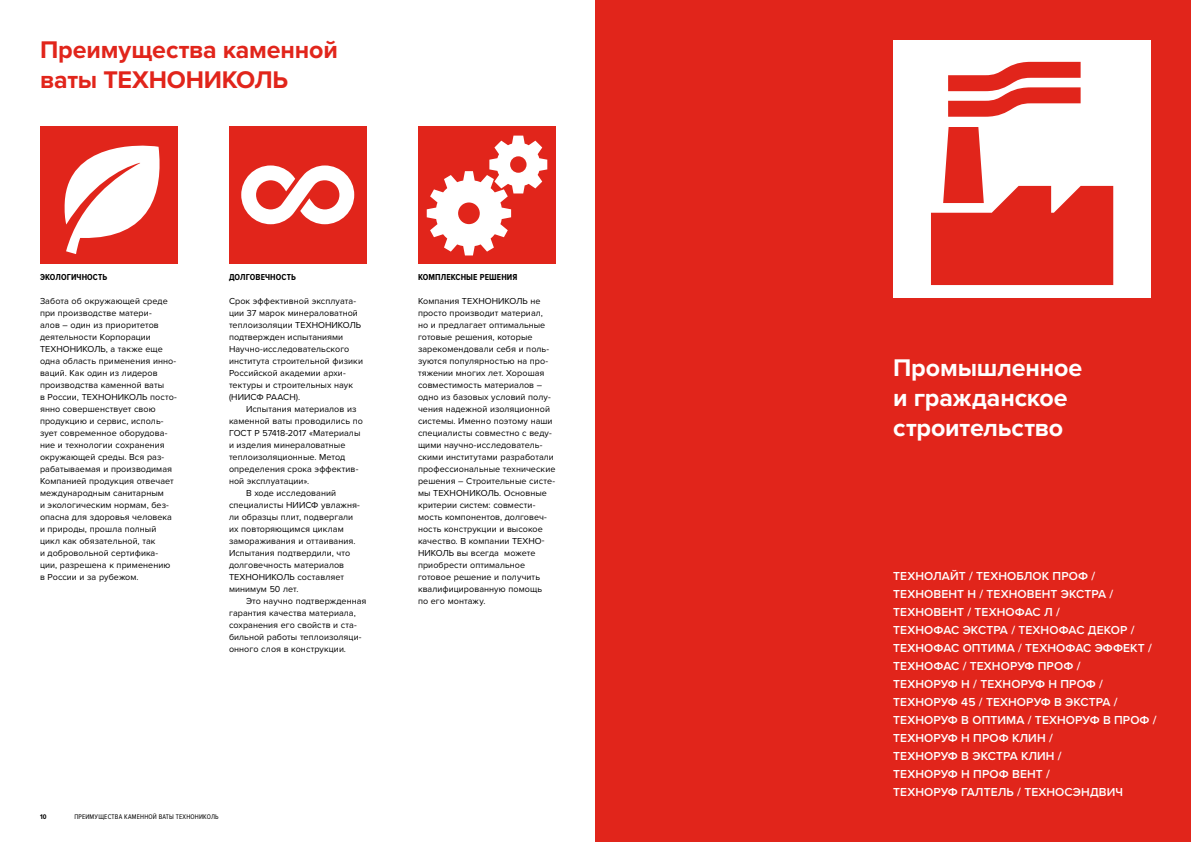
<style>
.page{position:relative;width:1191px;height:842px;background:#fff}
.page>*{position:absolute;margin:0;border:0;box-sizing:border-box;transform-origin:0 0}
.t1{font:700 25px/30px "Proxima Nova";letter-spacing:-.005em;color:#fff}
.t2{font:700 25px/30px "Proxima Nova";letter-spacing:-.01em;color:#e1251b}
.t3{font:600 12px/18px "Proxima Nova";letter-spacing:.01em;color:#fff}
.t4{font:9px/12px "Proxima Nova";letter-spacing:.005em;color:#000}
.t5{font:700 9px "Proxima Nova Cond";letter-spacing:.01em;color:#000}
.t6{font:7px "Proxima Nova Cond";letter-spacing:.025em;color:#000}
.t7{font:700 7px "Proxima Nova Cond";color:#000}
</style>
<div class="page">
<div style="left:229px;top:126px;width:137px;height:137px;background:#e1251b"></div>
<svg style="left:241px;top:165px;width:113px;height:59px"></svg>
<div style="left:40px;top:126px;width:137px;height:137px;background:#e1251b"></div>
<svg style="left:64px;top:145px;width:96px;height:109px"></svg>
<div style="left:418px;top:126px;width:137px;height:138px;background:#e1251b"></div>
<svg style="left:427px;top:136px;width:120px;height:119px"></svg>
<div style="left:595px;top:0;width:596px;height:842px;background:#e1251b"></div>
<div style="left:893px;top:40px;width:258px;height:258px;background:#fff"></div>
<svg style="left:948px;top:62px;width:132px;height:55px"></svg>
<svg style="left:931px;top:127px;width:182px;height:158px"></svg>
<h1 class="t2" style="left:40px;top:36px;width:299px">Преимущества каменной ваты ТЕХНОНИКОЛЬ</h1>
<p class="t5" style="left:229px;top:272px;width:68px">ДОЛГОВЕЧНОСТЬ</p>
<p class="t5" style="left:40px;top:272px;width:69px">ЭКОЛОГИЧНОСТЬ</p>
<p class="t5" style="left:418px;top:272px;width:101px">КОМПЛЕКСНЫЕ РЕШЕНИЯ</p>
<p class="t4" style="left:229px;top:295px;width:135px">Срок эффективной эксплуата&shy;ции 37 марок минераловатной теплоизоляции ТЕХНОНИКОЛЬ подтвержден испытаниями<br>Научно-исследовательского института строительной физики<br>Российской академии архи&shy;тектуры и строительных наук (НИИСФ РААСН).</p>
<p class="t4" style="left:246px;top:403px;width:112px">Испытания материалов из</p>
<p class="t4" style="left:229px;top:415px;width:135px">каменной ваты проводились по</p>
<p class="t4" style="left:229px;top:427px;width:133px">ГОСТ Р 57418-2017 «Материалы</p>
<p class="t4" style="left:229px;top:439px;width:118px">и изделия минераловатные</p>
<p class="t4" style="left:229px;top:451px;width:118px">теплоизоляционные. Метод</p>
<p class="t4" style="left:229px;top:463px;width:131px">определения срока эффектив-</p>
<p class="t4" style="left:229px;top:475px;width:82px">ной эксплуатации».</p>
<p class="t4" style="left:246px;top:487px;width:92px">В ходе исследований</p>
<p class="t4" style="left:229px;top:499px;width:132px">специалисты НИИСФ увлажня-</p>
<p class="t4" style="left:229px;top:511px;width:126px">ли образцы плит, подвергали</p>
<p class="t4" style="left:229px;top:523px;width:116px">их повторяющимся циклам</p>
<p class="t4" style="left:229px;top:535px;width:128px">замораживания и оттаивания.</p>
<p class="t4" style="left:229px;top:547px;width:123px">Испытания подтвердили, что</p>
<p class="t4" style="left:229px;top:559px;width:117px">долговечность материалов</p>
<p class="t4" style="left:229px;top:571px;width:117px">ТЕХНОНИКОЛЬ составляет</p>
<p class="t4" style="left:229px;top:583px;width:71px">минимум 50 лет.</p>
<p class="t4" style="left:246px;top:595px;width:122px">Это научно подтвержденная</p>
<p class="t4" style="left:229px;top:607px;width:128px">гарантия качества материала,</p>
<p class="t4" style="left:229px;top:619px;width:129px">сохранения его свойств и ста-</p>
<p class="t4" style="left:229px;top:631px;width:134px">бильной работы теплоизоляци-</p>
<p class="t4" style="left:229px;top:643px;width:118px">онного слоя в конструкции.</p>
<p class="t4" style="left:40px;top:295px;width:138px">Забота об окружающей среде при производстве матери-<br>алов – один из приоритетов деятельности Корпорации<br>ТЕХНОНИКОЛЬ, а также еще одна область применения инно&shy;ваций. Как один из лидеров производства каменной ваты<br>в России, ТЕХНОНИКОЛЬ посто&shy;янно совершенствует свою продукцию и сервис, исполь&shy;зует современное оборудова&shy;ние и технологии сохранения окружающей среды. Вся раз&shy;рабатываемая и производимая<br>Компанией продукция отвечает международным санитарным<br>и экологическим нормам, без&shy;опасна для здоровья человека и природы, прошла полный цикл как обязательной, так<br>и добровольной сертифика&shy;ции, разрешена к применению в России и за рубежом.</p>
<p class="t4" style="left:418px;top:295px;width:139px">Компания ТЕХНОНИКОЛЬ не просто производит материал,<br>но и предлагает оптимальные готовые решения, которые зарекомендовали себя и поль&shy;зуются популярностью на про&shy;тяжении многих лет. Хорошая совместимость материалов – одно из базовых условий полу&shy;чения надежной изоляционной системы. Именно поэтому наши специалисты совместно с веду&shy;щими научно-исследователь&shy;скими институтами разработали профессиональные технические решения – Строительные систе&shy;мы ТЕХНОНИКОЛЬ. Основные критерии систем: совмести&shy;мость компонентов, долговеч&shy;ность конструкции и высокое качество. В компании ТЕХНО-<br>НИКОЛЬ вы всегда можете приобрести оптимальное готовое решение и получить квалифицированную помощь<br>по его монтажу.</p>
<p class="t7" style="left:40px;top:813px;width:8px">10</p>
<p class="t6" style="left:74px;top:813px;width:146px">ПРЕИМУЩЕСТВА КАМЕННОЙ ВАТЫ ТЕХНОНИКОЛЬ</p>
<h1 class="t1" style="left:893px;top:354px;width:190px">Промышленное и гражданское строительство</h1>
<p class="t3" style="left:893px;top:567px;width:265px">ТЕХНОЛАЙТ / ТЕХНОБЛОК ПРОФ /<br>ТЕХНОВЕНТ Н / ТЕХНОВЕНТ ЭКСТРА /<br>ТЕХНОВЕНТ / ТЕХНОФАС Л /<br>ТЕХНОФАС ЭКСТРА / ТЕХНОФАС ДЕКОР /<br>ТЕХНОФАС ОПТИМА / ТЕХНОФАС ЭФФЕКТ /<br>ТЕХНОФАС / ТЕХНОРУФ ПРОФ /<br>ТЕХНОРУФ Н / ТЕХНОРУФ Н ПРОФ /<br>ТЕХНОРУФ 45 / ТЕХНОРУФ В ЭКСТРА /<br>ТЕХНОРУФ В ОПТИМА / ТЕХНОРУФ В ПРОФ /<br>ТЕХНОРУФ Н ПРОФ КЛИН /<br>ТЕХНОРУФ В ЭКСТРА КЛИН /<br>ТЕХНОРУФ Н ПРОФ ВЕНТ /<br>ТЕХНОРУФ ГАЛТЕЛЬ / ТЕХНОСЭНДВИЧ</p>
</div>
